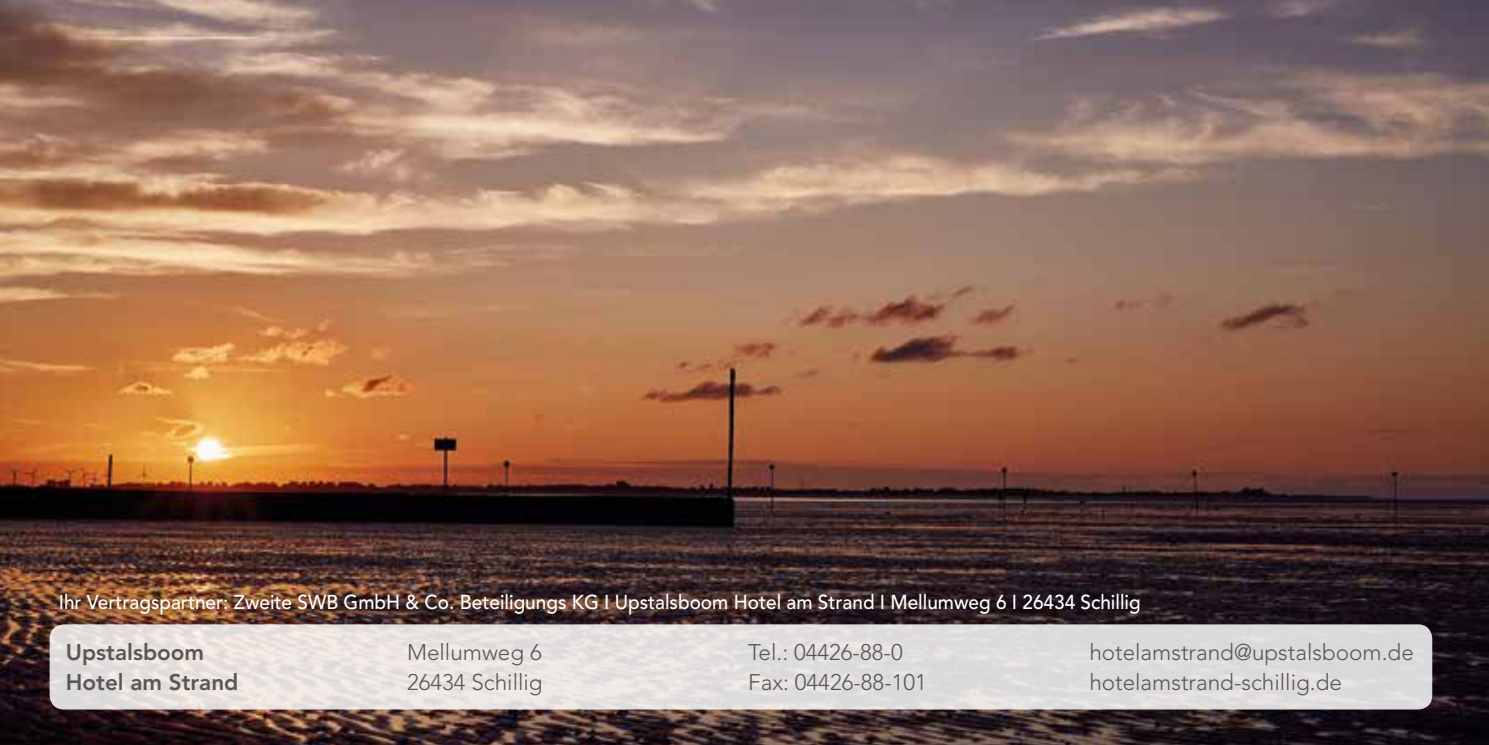
<style>
.page{position:relative;width:1489px;height:745px;background:#fff}
.page>*{position:absolute;margin:0;border:0;box-sizing:border-box;transform-origin:0 0}
.t1{font:300 22.5px/30px "Avenir LT Std";color:#575756}
.t2{font:800 22.5px/30px "Avenir LT Std";color:#575756}
.t3{font:500 20px "Avenir LT Std";color:#fff;scale:.95 1}
</style>
<div class="page">
<img style="left:0;top:0;width:1488px;height:744px">
<div style="left:49px;top:582px;width:1105px;height:45px;background:#000;opacity:.75"></div>
<div style="left:50px;top:624px;width:1381px;height:85px;background:linear-gradient(to right,#ece5e1,#dbdadc);border-radius:14px"></div>
<p class="t3" style="left:59px;top:590px;width:1140px">Ihr Vertragspartner: Zweite SWB GmbH &amp; Co. Beteiligungs KG I Upstalsboom Hotel am Strand I Mellumweg 6 I 26434 Schillig</p>
<p class="t2" style="left:66px;top:636px;width:174px">Upstalsboom<br>Hotel am Strand</p>
<p class="t1" style="left:407px;top:637px;width:137px">Mellumweg 6<br>26434 Schillig</p>
<p class="t1" style="left:748px;top:637px;width:180px">Tel.: 04426-88-0<br>Fax: 04426-88-101</p>
<p class="t1" style="left:1089px;top:637px;width:326px">hotelamstrand@upstalsboom.de hotelamstrand-schillig.de</p>
</div>
